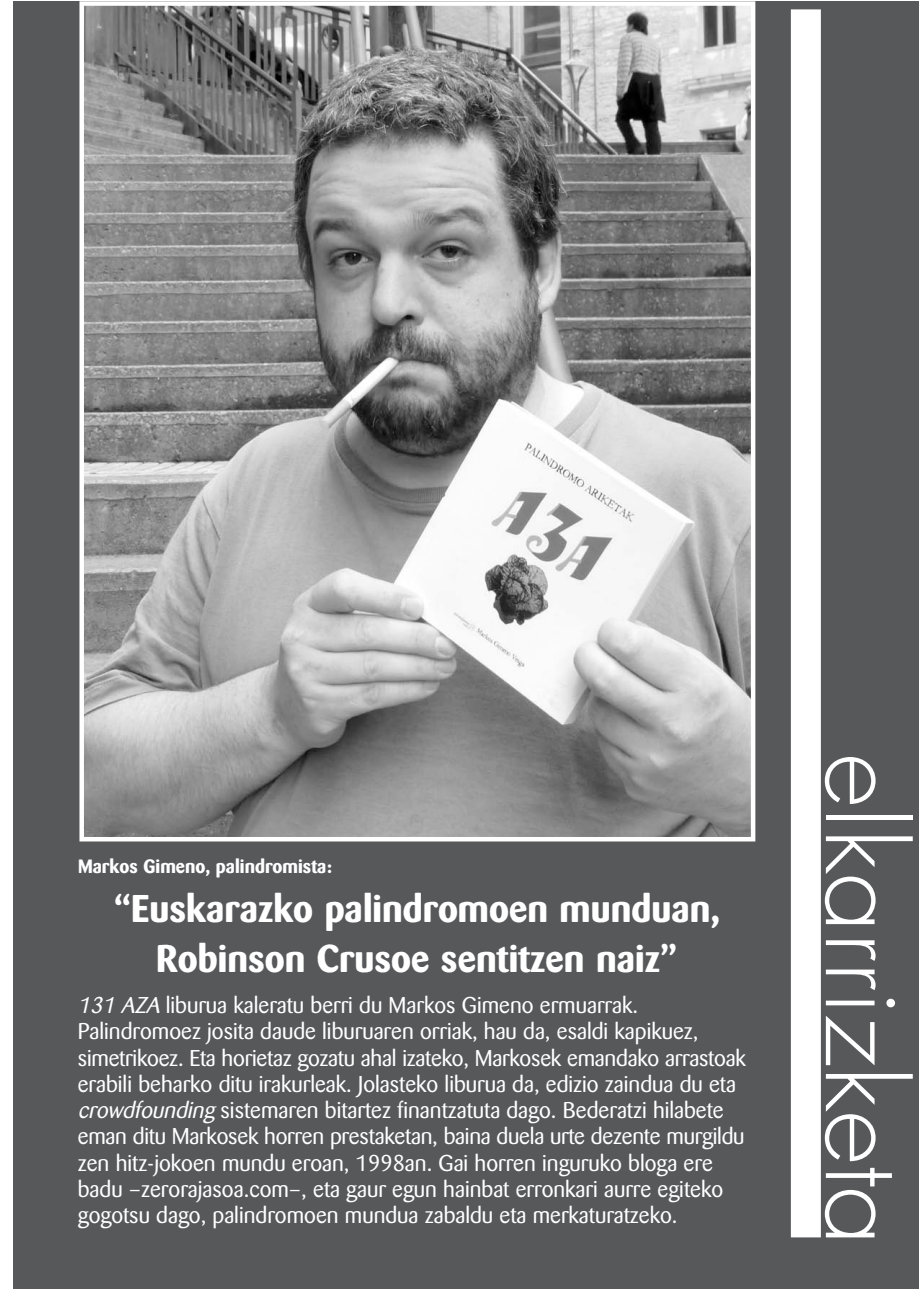
<style>
.page{position:relative;width:919px;height:1289px;background:#fff}
.page>*{position:absolute;margin:0;border:0;box-sizing:border-box;transform-origin:0 0}
.t1{font:300 105.3px "Futura";color:#fff}
.t2{font:36px/49.5px "Barme F";color:#fff;text-align:center}
.t3{font:21.3px/26.2px "Barme N";color:#fff}
.t4{font:18px "Barme F";color:#fff}
.s1{font-style:italic}
</style>
<div class="page">
<div style="left:13px;top:1px;width:905px;height:1287px;background:#57585a"></div>
<img style="left:84px;top:6px;width:666px;height:830px">
<div style="left:79px;top:1px;width:676px;height:840px;border:4px solid #fff"></div>
<div style="left:790px;top:9px;width:30px;height:1228px;background:#fff"></div>
<p class="t4" style="left:78px;top:857px;width:255px">Markos Gimeno, palindromista:</p>
<h2 class="t2" style="left:114px;top:886px;width:607px">“Euskarazko palindromoen munduan,<br>Robinson Crusoe sentitzen naiz”</h2>
<p class="t3" style="left:78px;top:993px;width:669px"><span class="s1">131 AZA</span>liburua kaleratu berri du Markos Gimeno ermuarrak.<br>Palindromoez josita daude liburuaren orriak, hau da, esaldi kapikuez, simetrikoez. Eta horietaz gozatu ahal izateko, Markosek emandako arrastoak erabili beharko ditu irakurleak. Jolasteko liburua da, edizio zaindua du eta <span class="s1">crowdfounding</span>sistemaren bitartez finantzatuta dago. Bederatzi hilabete eman ditu Markosek horren prestaketan, baina duela urte dezente murgildu zen hitz-jokoen mundu eroan, 1998an. Gai horren inguruko bloga ere badu –zerorajasoa.com–, eta gaur egun hainbat erronkari aurre egiteko gogotsu dago, palindromoen mundua zabaldu eta merkaturatzeko.</p>
<h1 class="t1" style="left:913px;top:753px;width:493px;rotate:90deg">elkarrizketa</h1>
</div>
